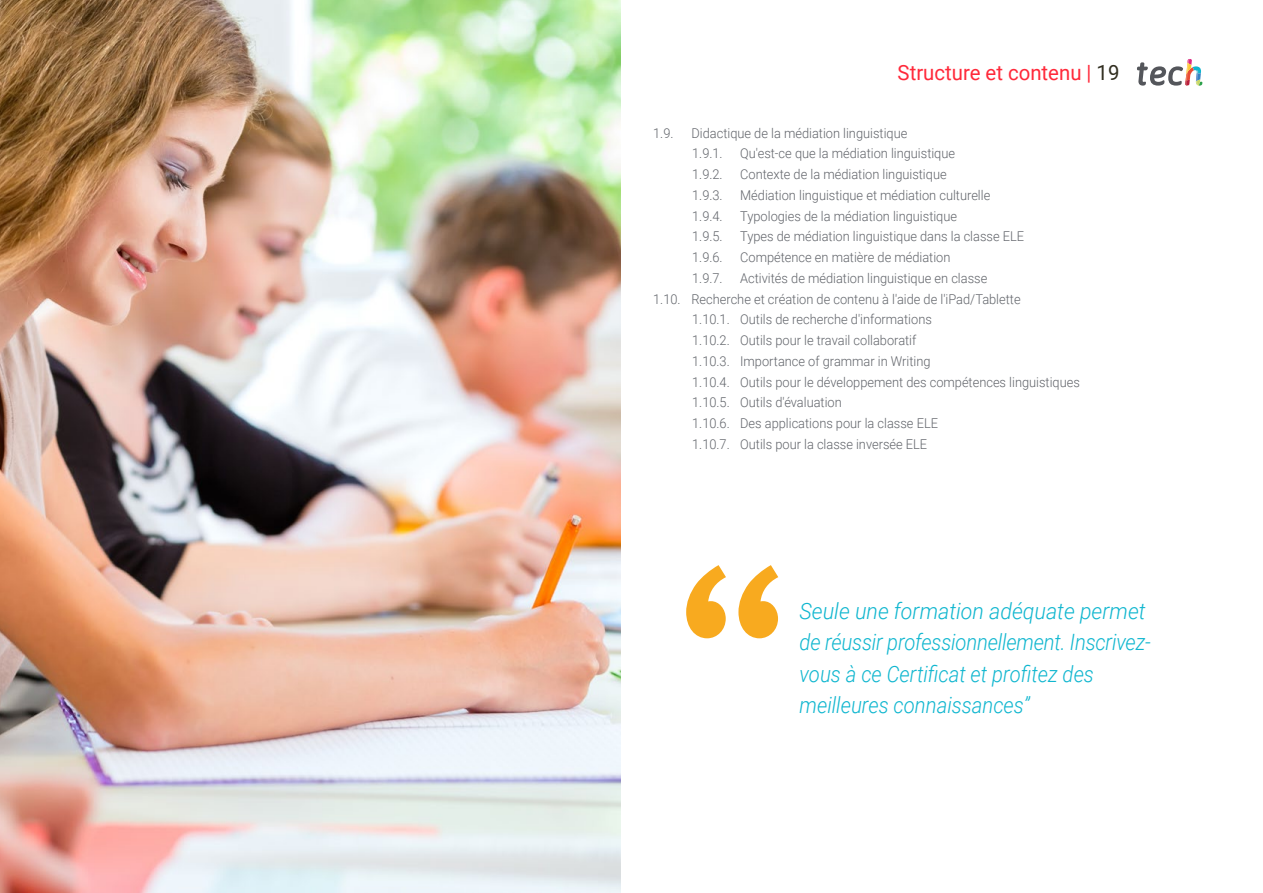
<style>
.page{position:relative;width:1263px;height:893px;background:#fff}
.page>*{position:absolute;margin:0;border:0;box-sizing:border-box;transform-origin:0 0}
.t1{font:italic 300 22.5px/31.5px "Roboto";color:#0fb6cf;scale:.95 1}
.t2{font:21px "Roboto";color:#ff293a}
.t3{font:300 13.5px/20.7px "Roboto";color:#61646a;scale:.95 1}
.s1{color:#312e20}
</style>
<div class="page">
<img style="left:0;top:0;width:621px;height:893px">
<svg style="left:1137px;top:59px;width:65px;height:27px"></svg>
<svg style="left:686px;top:565px;width:92px;height:73px"></svg>
<h2 class="t2" style="left:898px;top:57px;width:223px">Structure et contenu | <span class="s1">19</span></h2>
<p class="t3" style="left:653px;top:122px;width:23px">1.9.</p>
<p class="t3" style="left:691px;top:122px;width:229px">Didactique de la médiation linguistique<br>1.9.1.</p>
<p class="t3" style="left:740px;top:143px;width:228px">Qu'est-ce que la médiation linguistique</p>
<p class="t3" style="left:692px;top:164px;width:34px">1.9.2.</p>
<p class="t3" style="left:740px;top:164px;width:219px">Contexte de la médiation linguistique</p>
<p class="t3" style="left:692px;top:184px;width:34px">1.9.3.</p>
<p class="t3" style="left:740px;top:184px;width:265px">Médiation linguistique et médiation culturelle</p>
<p class="t3" style="left:692px;top:205px;width:34px">1.9.4.</p>
<p class="t3" style="left:740px;top:205px;width:230px">Typologies de la médiation linguistique</p>
<p class="t3" style="left:692px;top:226px;width:34px">1.9.5.</p>
<p class="t3" style="left:740px;top:226px;width:300px">Types de médiation linguistique dans la classe ELE</p>
<p class="t3" style="left:692px;top:247px;width:34px">1.9.6.</p>
<p class="t3" style="left:740px;top:247px;width:223px">Compétence en matière de médiation</p>
<p class="t3" style="left:692px;top:267px;width:34px">1.9.7.</p>
<p class="t3" style="left:740px;top:267px;width:262px">Activités de médiation linguistique en classe</p>
<p class="t3" style="left:653px;top:288px;width:388px">1.10. Recherche et création de contenu à l'aide de l'iPad/Tablette</p>
<p class="t3" style="left:692px;top:309px;width:254px">1.10.1. Outils de recherche d'informations</p>
<p class="t3" style="left:692px;top:330px;width:238px">1.10.2. Outils pour le travail collaboratif</p>
<p class="t3" style="left:692px;top:350px;width:252px">1.10.3. Importance of grammar in Writing</p>
<p class="t3" style="left:692px;top:371px;width:410px">1.10.4. Outils pour le développement des compétences linguistiques</p>
<p class="t3" style="left:692px;top:392px;width:159px">1.10.5. Outils d'évaluation</p>
<p class="t3" style="left:692px;top:413px;width:260px">1.10.6. Des applications pour la classe ELE</p>
<p class="t3" style="left:692px;top:433px;width:249px">1.10.7. Outils pour la classe inversée ELE</p>
<h1 class="t1" style="left:799px;top:594px;width:371px">Seule une formation adéquate permet de réussir professionnellement. Inscrivez&shy;vous à ce Certificat et profitez des meilleures connaissances”</h1>
</div>
